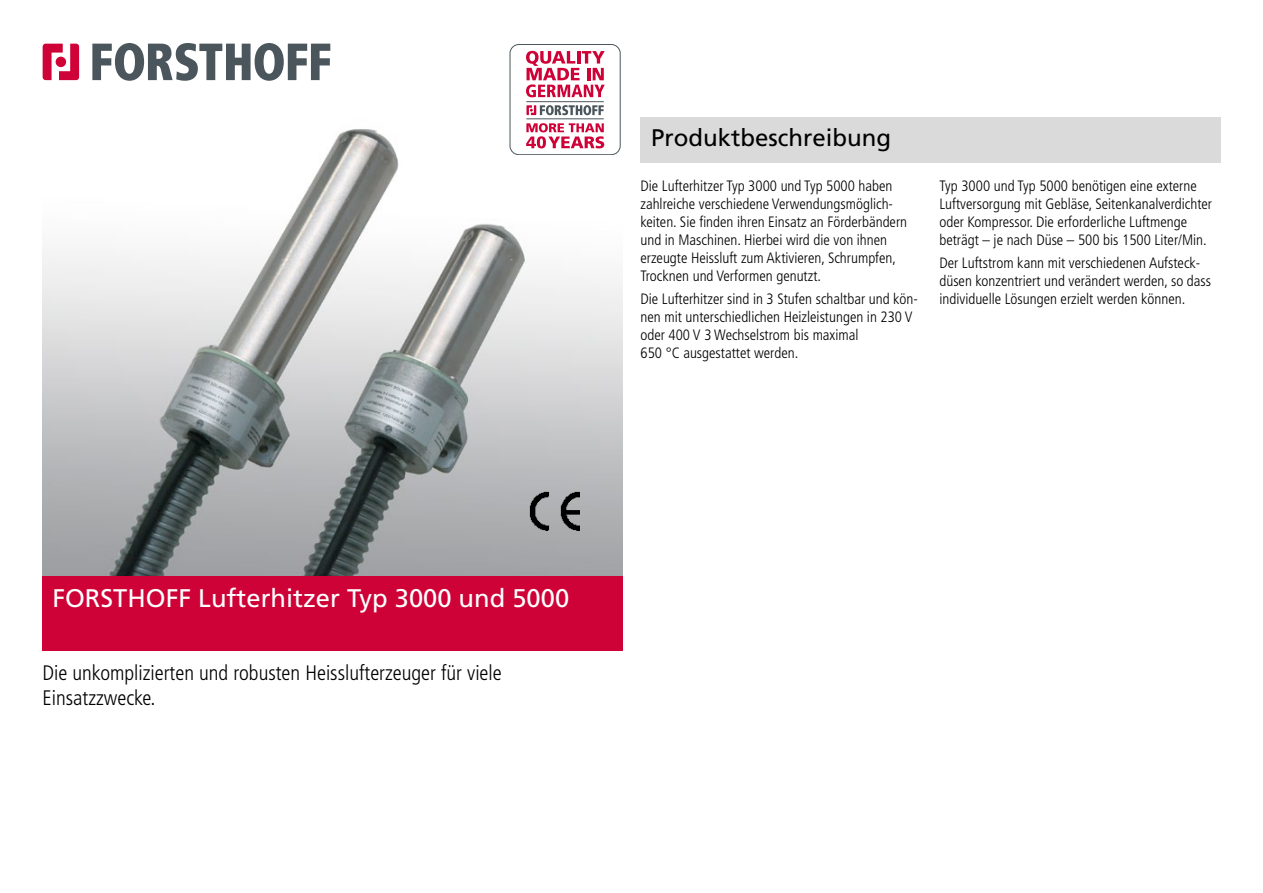
<style>
.page{position:relative;width:1263px;height:893px;background:#fff}
.page>*{position:absolute;margin:0;border:0;box-sizing:border-box;transform-origin:0 0}
.t1{font:25.5px "Frutiger";color:#fff}
.t2{font:24px "Frutiger";color:#000}
.t3{font:300 condensed 21px/25.2px "Frutiger";color:#000}
.t4{font:300 condensed 15px/18px "Frutiger";color:#000}
</style>
<div class="page">
<img style="left:43px;top:117px;width:579px;height:459px">
<img style="left:529px;top:491px;width:51px;height:40px">
<div style="left:42px;top:576px;width:580px;height:74px;background:#ce0237"></div>
<div style="left:640px;top:117px;width:581px;height:46px;background:#dadada"></div>
<svg style="left:92px;top:43px;width:238px;height:38px"></svg>
<svg style="left:43px;top:44px;width:36px;height:36px"></svg>
<div style="left:510px;top:45px;width:110px;height:110px;background:#fff;border-radius:9px"></div>
<div style="left:510px;top:44px;width:110px;height:111px;border:1px solid #4b565c;border-radius:9px"></div>
<svg style="left:526px;top:105px;width:78px;height:10px"></svg>
<svg style="left:526px;top:51px;width:79px;height:46px"></svg>
<hr style="left:526px;top:101px;width:78px;height:1px;background:#4b565c">
<hr style="left:526px;top:119px;width:78px;height:1px;background:#4b565c">
<svg style="left:526px;top:123px;width:78px;height:25px"></svg>
<h2 class="t2" style="left:651px;top:124px;width:242px">Produktbeschreibung</h2>
<p class="t4" style="left:640px;top:177px;width:268px">Die Lufterhitzer Typ 3000 und Typ 5000 haben zahlreiche verschiedene Verwendungsmöglich&shy;keiten. Sie finden ihren Einsatz an Förderbändern und in Maschinen. Hierbei wird die von ihnen erzeugte Heissluft zum Aktivieren, Schrumpfen, Trocknen und Verformen genutzt.</p>
<p class="t4" style="left:640px;top:290px;width:279px">Die Lufterhitzer sind in 3 Stufen schaltbar und kön&shy;nen mit unterschiedlichen Heizleistungen in 230 V oder 400 V 3 Wechselstrom bis maximal<br>650 °C ausgestattet werden.</p>
<p class="t4" style="left:939px;top:177px;width:274px">Typ 3000 und Typ 5000 benötigen eine externe Luftversorgung mit Gebläse, Seitenkanalverdichter oder Kompressor. Die erforderliche Luftmenge beträgt – je nach Düse – 500 bis 1500 Liter/Min.</p>
<p class="t4" style="left:939px;top:254px;width:273px">Der Luftstrom kann mit verschiedenen Aufsteck&shy;düsen konzentriert und verändert werden, so dass individuelle Lösungen erzielt werden können.</p>
<h1 class="t1" style="left:52px;top:583px;width:518px">FORSTHOFF Lufterhitzer Typ 3000 und 5000</h1>
<h3 class="t3" style="left:43px;top:660px;width:461px">Die unkomplizierten und robusten Heisslufterzeuger für viele<br>Einsatzzwecke.</h3>
</div>
